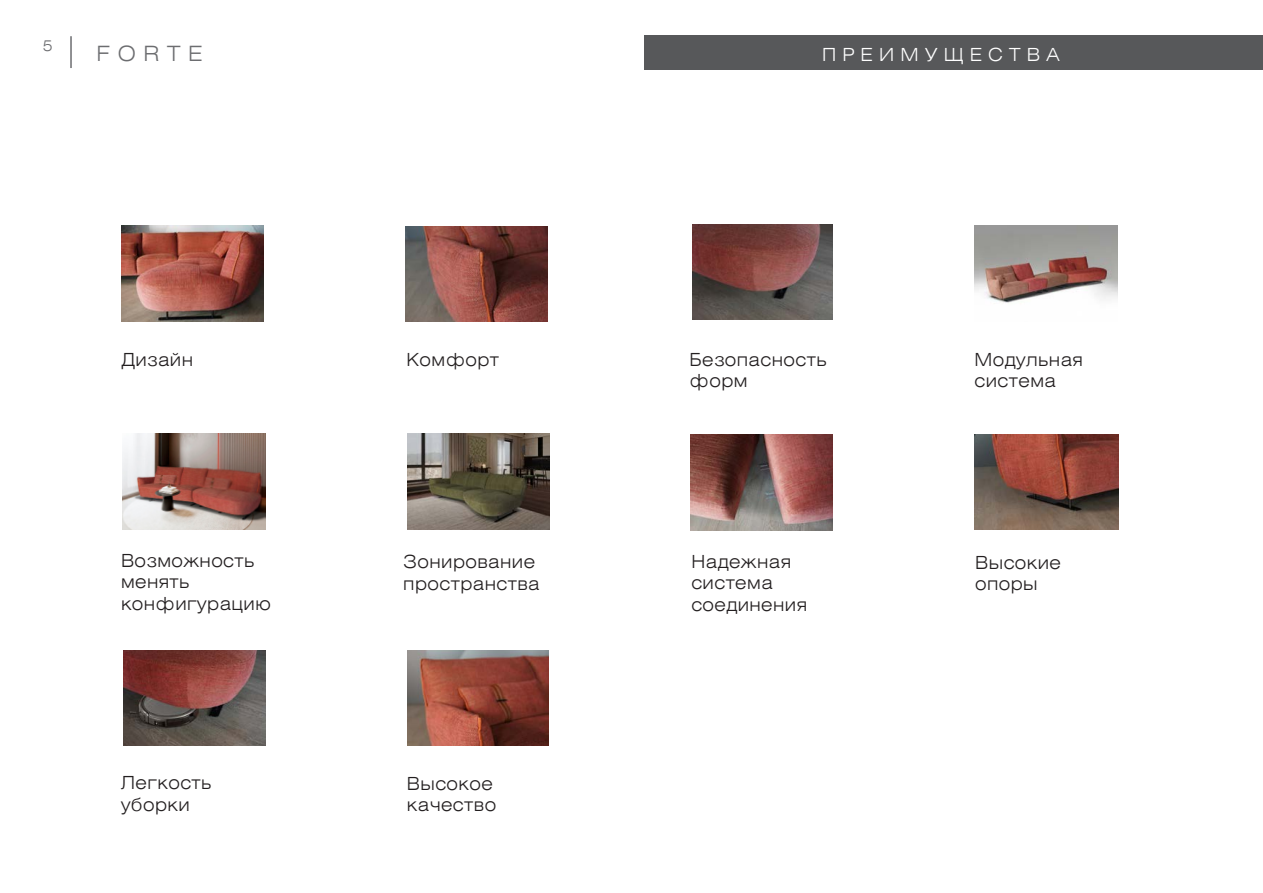
<style>
.page{position:relative;width:1263px;height:893px;background:#fff}
.page>*{position:absolute;margin:0;border:0;box-sizing:border-box;transform-origin:0 0}
.t1{font:21px "Helios Ext Light C";letter-spacing:.36em;color:#6c6d70}
.content{font:18px/21.6px "Helios Ext Light C";letter-spacing:.025em;color:#231f20}
.t2{font:18px "Helios Ext Light C";letter-spacing:.34em;color:#fff}
.t3{font:15px "Helios Ext Light C";color:#6c6d70}
</style>
<div class="page">
<img style="left:122px;top:225px;width:141px;height:96px">
<img style="left:693px;top:224px;width:140px;height:96px">
<img style="left:407px;top:434px;width:142px;height:95px">
<img style="left:690px;top:434px;width:142px;height:96px">
<div style="left:645px;top:35px;width:618px;height:35px;background:#57585a"></div>
<img style="left:122px;top:433px;width:143px;height:97px">
<img style="left:974px;top:225px;width:144px;height:78px">
<img style="left:974px;top:434px;width:144px;height:96px">
<img style="left:406px;top:226px;width:142px;height:96px">
<img style="left:124px;top:650px;width:141px;height:95px">
<img style="left:408px;top:650px;width:141px;height:96px">
<hr style="left:70px;top:36px;width:2px;height:32px;background:#6c6d70">
<p class="t3" style="left:43px;top:36px;width:11px">5</p>
<p class="t1" style="left:97px;top:41px;width:108px">FORTE</p>
<p class="content" style="left:122px;top:348px;width:73px">Дизайн</p>
<p class="content" style="left:121px;top:549px;width:135px">Возможность</p>
<p class="content" style="left:121px;top:571px;width:151px">менять конфигурацию</p>
<p class="content" style="left:121px;top:771px;width:92px">Легкость уборки</p>
<p class="content" style="left:406px;top:348px;width:94px">Комфорт</p>
<p class="content" style="left:403px;top:550px;width:138px">Зонирование пространства</p>
<p class="content" style="left:407px;top:772px;width:87px">Высокое</p>
<p class="content" style="left:407px;top:794px;width:91px">качество</p>
<p class="t2" style="left:822px;top:43px;width:239px">ПРЕИМУЩЕСТВА</p>
<p class="content" style="left:690px;top:348px;width:139px">Безопасность форм</p>
<p class="content" style="left:691px;top:550px;width:117px">Надежная система соединения</p>
<p class="content" style="left:974px;top:348px;width:110px">Модульная система</p>
<p class="content" style="left:975px;top:551px;width:87px">Высокие опоры</p>
</div>
